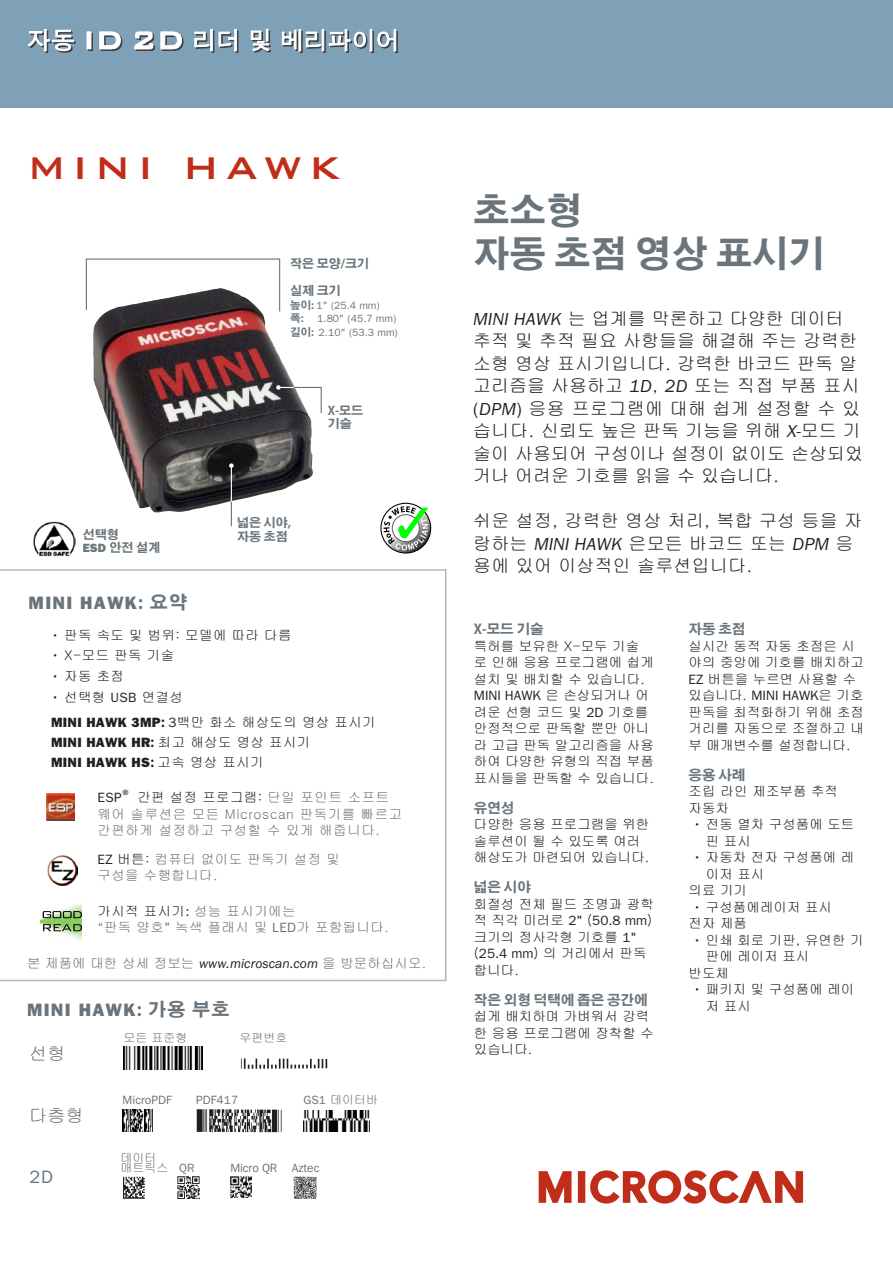
<style>
.page{position:relative;width:893px;height:1263px;background:#fff}
.page>*{position:absolute;margin:0;border:0;box-sizing:border-box;transform-origin:0 0}
.HeadlineC--BankGothi{font:500 42px "Bank Gothic BT";letter-spacing:.15em;color:#c02d19}
.HeadlineA{font:700 36px "Adobe Gothic Std";letter-spacing:.01em;color:#6a747b}
.Paragraph_A{font:18px/22.5px "Gulim";color:#231f20}
.HeadlineB{font:18px "ITC Franklin Gothic Std Hvy";letter-spacing:.075em;color:#6a747b}
.Code_headlines_3_-_P{font:18px "Gulim";color:#6a747b}
.Code_headlines_3_-_P-2{font:18px "ITC Franklin Gothic Std";color:#6a747b}
.Body_Copy{font:13.5px/16.5px "Gulim";color:#231f20}
.BodyCopyGray{font:13.5px/16.5px "Gulim";letter-spacing:.025em;color:#6a747b}
.Body_Copy-2{font:13.5px "Gulim";letter-spacing:.025em;color:#231f20}
.Body_Copy-3{font:13.5px "ITC Franklin Gothic Std Hvy";letter-spacing:.025em;color:#231f20}
.BodyCopyGray-2{font:13.5px "Gulim";letter-spacing:.005em;color:#6a747b}
.Body_Copy-4{font:700 13.5px "Adobe Gothic Std";color:#6a747b}
.Cutlines-Product{font:700 12px/13.5px "Adobe Gothic Std";color:#6a747b}
.IndividualCodeHeadli{font:12px "ITC Franklin Gothic Std";color:#6a747b}
.IndividualCodeHeadli-2{font:12px/10.5px "Gulim";color:#6a747b}
.Cutlines-Product-2{font:10.5px "ITC Franklin Gothic Std";color:#6a747b}
.Cutlines-Product-3{font:700 10.5px "Adobe Gothic Std";color:#6a747b}
.s1{font-family:"Adobe Gothic Std";font-weight:700}
.s2{font-family:"ITC Franklin Gothic Std Hvy";font-weight:400}
.s3{font-family:"ITC Franklin Gothic Std"}
.s4{font-family:"ITC Franklin Gothic Std Hvy"}
.s5{font-family:"Gulim"}
.s6{font-family:"ITC Franklin Gothic Std";color:#231f20}
.s7{color:#231f20}
.s8{font-family:"ITC Franklin Gothic Std";font-style:italic;color:#231f20}
.s9{font-family:"ITC Franklin Gothic Std";font-style:italic}
.s10{font-family:"Adobe Gothic Std";font-weight:700;color:#6a747b}
</style>
<div class="page">
<img style="left:93px;top:313px;width:220px;height:200px">
<svg style="left:0;top:569px;width:446px;height:412px"></svg>
<div style="left:0;top:0;width:893px;height:108px;background:#7ea1b7"></div>
<svg style="left:88px;top:33px;width:5px;height:18px"></svg>
<svg style="left:28px;top:29px;width:48px;height:24px"></svg>
<hr style="left:87px;top:32px;width:4px;height:17px;background:#fff">
<svg style="left:99px;top:31px;width:23px;height:20px"></svg>
<svg style="left:134px;top:31px;width:49px;height:20px"></svg>
<svg style="left:194px;top:29px;width:45px;height:24px"></svg>
<svg style="left:251px;top:29px;width:20px;height:24px"></svg>
<svg style="left:282px;top:29px;width:116px;height:24px"></svg>
<svg style="left:85px;top:258px;width:196px;height:55px"></svg>
<svg style="left:539px;top:1171px;width:33px;height:32px"></svg>
<div style="left:578px;top:1171px;width:7px;height:32px;border:4px solid #c02d19"></div>
<svg style="left:590px;top:1170px;width:214px;height:33px"></svg>
<img style="left:47px;top:793px;width:27px;height:28px">
<img style="left:47px;top:855px;width:30px;height:30px">
<svg style="left:381px;top:503px;width:50px;height:50px"></svg>
<div style="left:380px;top:503px;width:51px;height:50px;border:1px solid #000;border-radius:50%"></div>
<svg style="left:383px;top:506px;width:45px;height:44px"></svg>
<hr style="left:231px;top:496px;width:1px;height:30px;background:#6a747b">
<hr style="left:231px;top:466px;width:1px;height:36px;background:#fff">
<svg style="left:229px;top:463px;width:5px;height:5px"></svg>
<svg style="left:276px;top:385px;width:46px;height:29px"></svg>
<img style="left:41px;top:904px;width:41px;height:36px">
<svg style="left:43px;top:911px;width:39px;height:7px"></svg>
<svg style="left:43px;top:924px;width:39px;height:7px"></svg>
<img style="left:304px;top:1111px;width:66px;height:21px">
<img style="left:122px;top:1109px;width:30px;height:22px">
<img style="left:123px;top:1046px;width:79px;height:23px">
<img style="left:178px;top:1177px;width:21px;height:21px">
<img style="left:123px;top:1177px;width:22px;height:22px">
<img style="left:196px;top:1110px;width:86px;height:23px">
<img style="left:241px;top:1058px;width:87px;height:11px">
<img style="left:230px;top:1176px;width:22px;height:22px">
<img style="left:294px;top:1176px;width:23px;height:23px">
<img style="left:33px;top:521px;width:42px;height:36px">
<p class="HeadlineC--BankGothi" style="left:27px;top:145px;width:316px">MINI HAWK</p>
<p class="Cutlines-Product" style="left:290px;top:257px;width:80px">작은 모양/크기</p>
<p class="Cutlines-Product" style="left:290px;top:284px;width:52px">실제 크기</p>
<p class="Cutlines-Product-2" style="left:290px;top:299px;width:91px"><span class="s1">높이:</span> 1" (25.4 mm)</p>
<p class="Cutlines-Product-3" style="left:290px;top:312px;width:15px">폭:</p>
<p class="Cutlines-Product-2" style="left:317px;top:313px;width:81px">1.80" (45.7 mm)</p>
<p class="Cutlines-Product-2" style="left:290px;top:326px;width:109px"><span class="s1">길이:</span> 2.10" (53.3 mm)</p>
<p class="Cutlines-Product" style="left:83px;top:528px;width:79px">선택형<br><span class="s2">ESD</span> 안전 설계</p>
<p class="HeadlineB" style="left:28px;top:593px;width:160px">MINI HAWK<span class="s1">: 요약</span></p>
<p class="Cutlines-Product" style="left:237px;top:516px;width:55px">넓은 시야,</p>
<p class="Cutlines-Product" style="left:237px;top:530px;width:52px">자동 초점</p>
<p class="Cutlines-Product" style="left:328px;top:404px;width:37px">X-모드</p>
<p class="Cutlines-Product" style="left:328px;top:417px;width:25px">기술</p>
<p class="Body_Copy-2" style="left:51px;top:628px;width:242px"><span class="s3">•</span> 판독 속도 및 범위: 모델에 따라 다름</p>
<p class="Body_Copy" style="left:51px;top:647px;width:125px"><span class="s3">•</span> X-모드 판독 기술</p>
<p class="Body_Copy" style="left:51px;top:668px;width:75px"><span class="s3">•</span> 자동 초점</p>
<p class="Body_Copy" style="left:51px;top:689px;width:134px"><span class="s3">•</span> 선택형 <span class="s3">USB</span> 연결성</p>
<p class="Body_Copy-2" style="left:51px;top:715px;width:326px"><span class="s4">MINI HAWK 3MP</span><span class="s1">:</span> <span class="s3">3</span>백만 화소 해상도의 영상 표시기</p>
<p class="Body_Copy-3" style="left:51px;top:734px;width:261px">MINI HAWK HR<span class="s1">:</span> <span class="s5">최고 해상도 영상 표시기</span></p>
<p class="Body_Copy-3" style="left:51px;top:754px;width:214px">MINI HAWK HS<span class="s1">:</span> <span class="s5">고속 영상 표시기</span></p>
<p class="BodyCopyGray" style="left:98px;top:789px;width:306px"><span class="s6">ESP</span><sup>®</sup> <span class="s7">간편 설정 프로그램:</span> 단일 포인트 소프트 웨어 솔루션은 모든 Microscan 판독기를 빠르고 간편하게 설정하고 구성할 수 있게 해줍니다.</p>
<p class="BodyCopyGray" style="left:98px;top:851px;width:244px"><span class="s6">EZ</span> <span class="s7">버튼:</span> 컴퓨터 없이도 판독기 설정 및 구성을 수행합니다.</p>
<p class="BodyCopyGray" style="left:98px;top:903px;width:293px"><span class="s7">가시적 표시기</span><span class="s6">:</span> 성능 표시기에는<br><span class="s3">“</span>판독 양호<span class="s3">"</span> 녹색 플래시 및 <span class="s3">LED</span>가 포함됩니다.</p>
<p class="BodyCopyGray-2" style="left:27px;top:956px;width:401px">본 제품에 대한 상세 정보는 <span class="s8">www.microscan.com</span> 을 방문하십시오.</p>
<p class="HeadlineB" style="left:27px;top:999px;width:204px">MINI HAWK<span class="s1">: 가용 부호</span></p>
<p class="Code_headlines_3_-_P" style="left:29px;top:1044px;width:38px">선형</p>
<p class="IndividualCodeHeadli-2" style="left:124px;top:1032px;width:65px">모든 표준형</p>
<p class="IndividualCodeHeadli-2" style="left:239px;top:1032px;width:49px">우편번호</p>
<p class="Code_headlines_3_-_P" style="left:29px;top:1106px;width:56px">다층형</p>
<p class="Code_headlines_3_-_P-2" style="left:29px;top:1167px;width:25px">2D</p>
<p class="IndividualCodeHeadli" style="left:123px;top:1093px;width:51px">MicroPDF</p>
<p class="IndividualCodeHeadli" style="left:196px;top:1093px;width:43px">PDF417</p>
<p class="IndividualCodeHeadli-2" style="left:303px;top:1095px;width:76px"><span class="s3">GS1</span> 데이터바</p>
<p class="IndividualCodeHeadli-2" style="left:121px;top:1152px;width:49px">데이터 매트릭스</p>
<p class="IndividualCodeHeadli" style="left:179px;top:1160px;width:17px">QR</p>
<p class="IndividualCodeHeadli" style="left:230px;top:1160px;width:91px">Micro QR Aztec</p>
<p class="HeadlineA" style="left:474px;top:189px;width:110px">초소형</p>
<p class="HeadlineA" style="left:474px;top:232px;width:353px">자동 초점 영상 표시기</p>
<p class="Paragraph_A" style="left:473px;top:307px;width:391px"><span class="s9">MINI HAWK</span> 는 업계를 막론하고 다양한 데이터 추적 및 추적 필요 사항들을 해결해 주는 강력한 소형 영상 표시기입니다. 강력한 바코드 판독 알 고리즘을 사용하고 <span class="s9">1D</span>, <span class="s9">2D</span> 또는 직접 부품 표시 <span class="s3">(</span><span class="s9">DPM</span><span class="s3">)</span> 응용 프로그램에 대해 쉽게 설정할 수 있 습니다. 신뢰도 높은 판독 기능을 위해 <span class="s9">X-</span>모드 기 술이 사용되어 구성이나 설정이 없이도 손상되었 거나 어려운 기호를 읽을 수 있습니다.</p>
<p class="Paragraph_A" style="left:473px;top:510px;width:390px">쉬운 설정, 강력한 영상 처리, 복합 구성 등을 자 랑하는 <span class="s9">MINI HAWK</span> 은모든 바코드 또는 <span class="s9">DPM</span> 응 용에 있어 이상적인 솔루션입니다.</p>
<p class="Body_Copy" style="left:474px;top:621px;width:181px"><span class="s10">X-모드 기술<br></span>특허를 보유한 X-모두 기술 로 인해 응용 프로그램에 쉽게 설치 및 배치할 수 있습니다.<br><span class="s3">MINI HAWK</span> 은 손상되거나 어 려운 선형 코드 및 <span class="s3">2D</span> 기호를 안정적으로 판독할 뿐만 아니 라 고급 판독 알고리즘을 사용 하여 다양한 유형의 직접 부품 표시들을 판독할 수 있습니다.</p>
<p class="Body_Copy" style="left:474px;top:800px;width:177px"><span class="s10">유연성<br></span>다양한 응용 프로그램을 위한 솔루션이 될 수 있도록 여러 해상도가 마련되어 있습니다.</p>
<p class="Body_Copy" style="left:474px;top:879px;width:181px"><span class="s10">넓은 시야<br></span>회절성 전체 필드 조명과 광학 적 직각 미러로 <span class="s3">2"</span> (<span class="s3">50.8 mm</span>) 크기의 정사각형 기호를 <span class="s3">1" </span>(<span class="s3">25.4 mm</span>) 의 거리에서 판독 합니다.</p>
<p class="Body_Copy" style="left:474px;top:992px;width:181px"><span class="s10">작은 외형 덕택에 좁은 공간에 </span>쉽게 배치하며 가벼워서 강력 한 응용 프로그램에 장착할 수 있습니다.</p>
<p class="Body_Copy" style="left:688px;top:621px;width:177px"><span class="s10">자동 초점<br></span>실시간 동적 자동 초점은 시 야의 중앙에 기호를 배치하고<br><span class="s3">EZ</span> 버튼을 누르면 사용할 수 있습니다. <span class="s3">MINI HAWK</span>은 기호 판독을 최적화하기 위해 초점 거리를 자동으로 조절하고 내 부 매개변수를 설정합니다.</p>
<p class="Body_Copy-4" style="left:688px;top:767px;width:58px">응용 사례</p>
<p class="Body_Copy" style="left:688px;top:783px;width:151px">조립 라인 제조부품 추적</p>
<p class="Body_Copy" style="left:688px;top:800px;width:42px">자동차</p>
<p class="Body_Copy" style="left:706px;top:816px;width:150px;text-indent:-13px"><span class="s3">•</span> 전동 열차 구성품에 도트 핀 표시</p>
<p class="Body_Copy" style="left:706px;top:849px;width:150px;text-indent:-13px"><span class="s3">•</span> 자동차 전자 구성품에 레 이저 표시</p>
<p class="Body_Copy" style="left:688px;top:882px;width:60px">의료 기기</p>
<p class="Body_Copy" style="left:693px;top:899px;width:140px"><span class="s3">•</span> 구성품에레이저 표시</p>
<p class="Body_Copy" style="left:688px;top:915px;width:60px">전자 제품</p>
<p class="Body_Copy" style="left:706px;top:932px;width:159px;text-indent:-13px"><span class="s3">•</span> 인쇄 회로 기판, 유연한 기 판에 레이저 표시</p>
<p class="Body_Copy" style="left:688px;top:965px;width:42px">반도체</p>
<p class="Body_Copy" style="left:706px;top:981px;width:150px;text-indent:-13px"><span class="s3">•</span> 패키지 및 구성품에 레이 저 표시</p>
</div>
